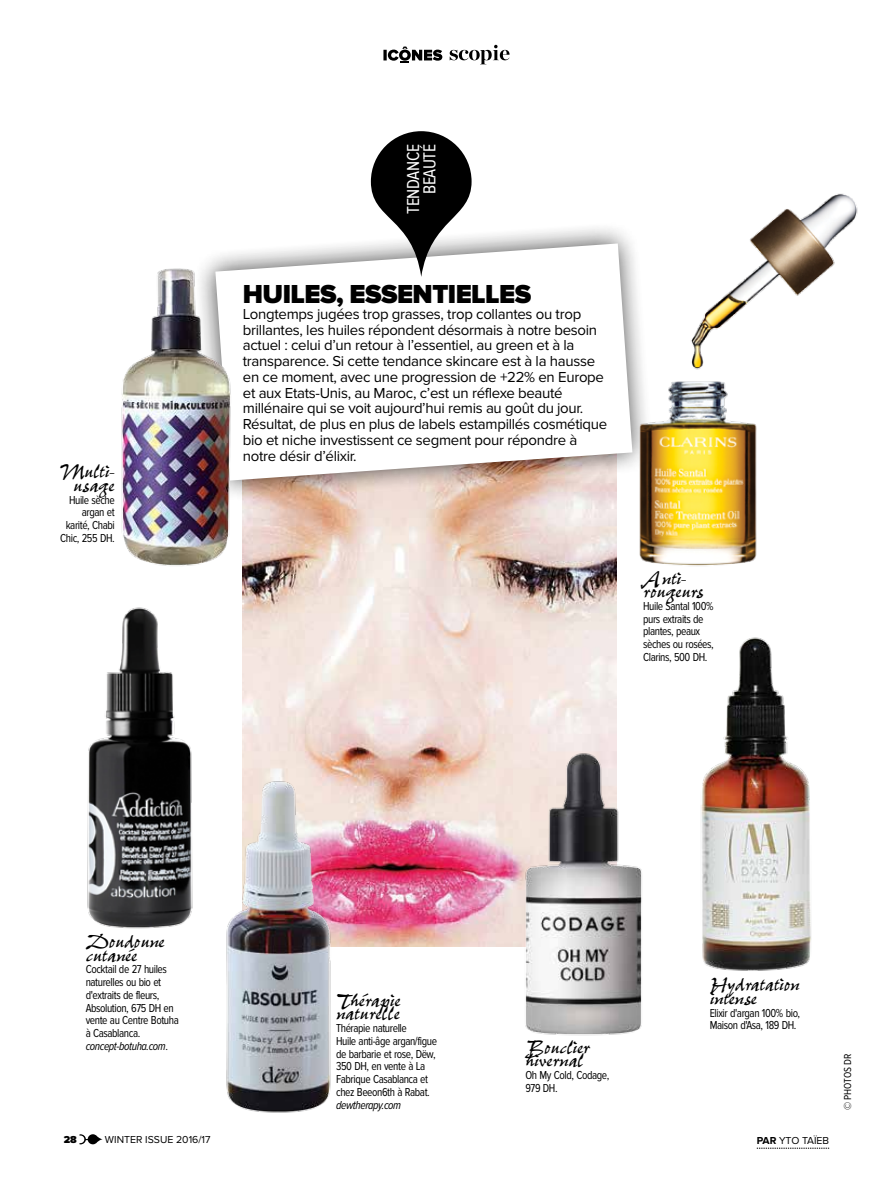
<style>
.page{position:relative;width:893px;height:1191px;background:#fff}
.page>*{position:absolute;margin:0;border:0;box-sizing:border-box;transform-origin:0 0}
.t1{font:900 27px "Proxima Nova";letter-spacing:-.02em;color:#000}
.t2{font:22.5px "Pepita MT Std";letter-spacing:-.02em;color:#000}
.t3{font:18px/16.6px "Proxima Nova Cond";letter-spacing:-.02em;color:#fff;text-align:right}
.t4{font:15px/15.8px "Proxima Nova";letter-spacing:-.02em;color:#000}
.t5{font:12px/12.8px "Proxima Nova Cond";letter-spacing:-.035em;color:#000;scale:.95 1}
.t6{font:italic 12px "Proxima Nova Cond";letter-spacing:-.035em;color:#000;scale:.95 1}
.t7{font:10.5px "Proxima Nova";color:#000}
.t8{font:10.5px "Proxima Nova Cond";color:#000}
.t9{font:900 10.5px "Proxima Nova";color:#000}
.s1{font-style:italic}
.s2{font-weight:700}
</style>
<div class="page">
<svg style="left:80px;top:1134px;width:22px;height:10px"></svg>
<img style="left:243px;top:506px;width:373px;height:440px">
<svg style="left:241px;top:228px;width:371px;height:278px"></svg>
<svg style="left:241px;top:243px;width:371px;height:237px"></svg>
<svg style="left:383px;top:47px;width:59px;height:16px"></svg>
<svg style="left:450px;top:45px;width:60px;height:19px"></svg>
<svg style="left:371px;top:131px;width:101px;height:146px;fill:#000"></svg>
<img style="left:516px;top:748px;width:126px;height:288px">
<img style="left:226px;top:764px;width:114px;height:349px">
<img style="left:121px;top:253px;width:120px;height:313px">
<img style="left:87px;top:607px;width:106px;height:322px">
<svg style="left:757px;top:1148px;width:72px;height:1px"></svg>
<img style="left:612px;top:193px;width:246px;height:383px">
<img style="left:701px;top:637px;width:110px;height:334px">
<h2 class="t2" style="left:60px;top:460px;width:57px">Multi-</h2>
<h2 class="t2" style="left:73px;top:473px;width:43px">usage</h2>
<p class="t5" style="left:60px;top:493px;width:59px;text-align:right">Huile sèche argan et karité, Chabi<br>Chic, 255 DH.</p>
<p class="t3" style="left:405px;top:214px;width:71px;rotate:-90deg">TENDANCE<br>Beauté</p>
<h1 class="t1" style="left:243px;top:278px;width:290px">HUILES, ESSENTIELLES</h1>
<p class="t4" style="left:243px;top:306px;width:366px">Longtemps jugées trop grasses, trop collantes ou trop brillantes, les huiles répondent désormais à notre besoin actuel : celui d’un retour à l’essentiel, au green et à la transparence. Si cette tendance skincare est à la hausse en ce moment, avec une progression de +22% en Europe et aux Etats-U nis, au Maroc, c’est un réflexe beauté millénaire qui se voit aujourd’hui remis au goût du jour.<br>Résultat, de plus en plus de labels estampillés cosmétique bio et niche investissent ce segment pour répondre à notre désir d’élixir.</p>
<h2 class="t2" style="left:643px;top:566px;width:45px">Anti-</h2>
<h2 class="t2" style="left:643px;top:579px;width:62px">rougeurs</h2>
<p class="t5" style="left:643px;top:599px;width:76px">Huile Santal 100% purs extraits de plantes, peaux sèches ou rosées,<br>Clarins, 500 DH.</p>
<h2 class="t2" style="left:86px;top:929px;width:81px">Doudoune</h2>
<h2 class="t2" style="left:86px;top:943px;width:53px">cutanée</h2>
<p class="t5" style="left:86px;top:963px;width:100px">Cocktail de 27 huiles naturelles ou bio et d'extraits de fleurs,<br>Absolution, 675 DH en vente au Centre Botuha à Casablanca. <span class="s1">concept-botuha.com</span>.</p>
<p class="t9" style="left:64px;top:1133px;width:15px">28</p>
<p class="t7" style="left:105px;top:1133px;width:107px">Winter issue 2016/17</p>
<h2 class="t2" style="left:336px;top:988px;width:66px">Thérapie</h2>
<h2 class="t2" style="left:336px;top:1001px;width:65px">naturelle</h2>
<p class="t5" style="left:336px;top:1022px;width:108px">Thérapie naturelle<br>Huile anti-âge argan/figue de barbarie et rose, Dëw,<br>350 DH, en vente à La<br>Fabrique Casablanca et chez Beeon6th à Rabat.</p>
<p class="t6" style="left:336px;top:1098px;width:70px">dewtherapy.com</p>
<h2 class="t2" style="left:525px;top:1035px;width:67px">Bouclier</h2>
<h2 class="t2" style="left:525px;top:1048px;width:60px">hivernal</h2>
<p class="t5" style="left:525px;top:1068px;width:90px">Oh My Cold, Codage,<br>979 DH.</p>
<h2 class="t2" style="left:710px;top:972px;width:92px">Hydratation</h2>
<h2 class="t2" style="left:710px;top:986px;width:49px">intense</h2>
<p class="t5" style="left:710px;top:1006px;width:97px">Elixir d'argan 100% bio,<br>Maison d'Asa, 189 DH.</p>
<p class="t7" style="left:757px;top:1134px;width:74px"><span class="s2">Par</span> Yto Taïeb</p>
<p class="t8" style="left:842px;top:1110px;width:58px;rotate:-90deg">© PHOTOS DR</p>
</div>
